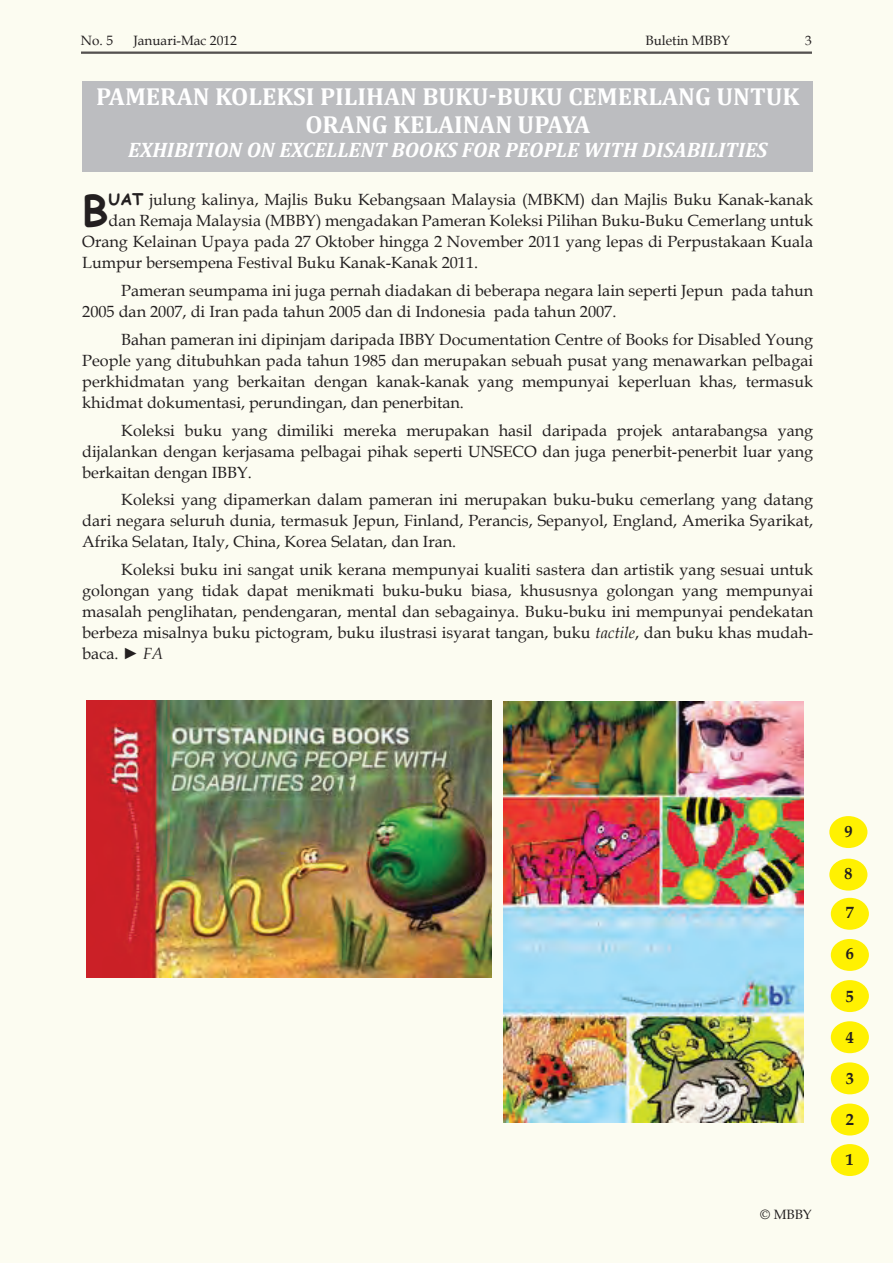
<style>
.page{position:relative;width:893px;height:1263px;background:#fcfcf1}
.page>*{position:absolute;margin:0;border:0;box-sizing:border-box;transform-origin:0 0}
.t1{font:700 41.7px "Comic Sans MS";color:#231f20}
.t2{font:700 24.75px/27.8px "Cambria";color:#fff;text-align:center}
.t3{font:italic 700 21px "Cambria";color:#fff}
.t4{font:16.2px/21px "Book Antiqua";color:#231f20;text-align:justify}
.t5{font:700 16.2px "Book Antiqua";color:#231f20}
.t6{font:13.5px "Book Antiqua";color:#231f20}
.s1{font-family:"Comic Sans MS";font-weight:700}
.s2{font-style:italic}
</style>
<div class="page">
<hr style="left:81px;top:52px;width:731px;height:1px;background:#231f20">
<hr style="left:81px;top:53px;width:731px;height:1px;background:#231f20">
<div style="left:831px;top:1103px;width:38px;height:32px;background:#fff101;border-radius:50%"></div>
<div style="left:831px;top:1062px;width:38px;height:32px;background:#fff101;border-radius:50%"></div>
<div style="left:831px;top:1021px;width:38px;height:32px;background:#fff101;border-radius:50%"></div>
<div style="left:831px;top:980px;width:38px;height:32px;background:#fff101;border-radius:50%"></div>
<div style="left:831px;top:939px;width:38px;height:32px;background:#fff101;border-radius:50%"></div>
<div style="left:831px;top:898px;width:38px;height:32px;background:#fff101;border-radius:50%"></div>
<div style="left:831px;top:1144px;width:38px;height:32px;background:#fff101;border-radius:50%"></div>
<div style="left:829px;top:859px;width:38px;height:31px;background:#fff101;border-radius:50%"></div>
<div style="left:829px;top:816px;width:38px;height:32px;background:#fff101;border-radius:50%"></div>
<div style="left:82px;top:81px;width:731px;height:91px;background:#bcbdc0"></div>
<img style="left:504px;top:701px;width:300px;height:421px">
<img style="left:87px;top:701px;width:405px;height:276px">
<p class="t6" style="left:81px;top:31px;width:34px">No. 5</p>
<p class="t6" style="left:133px;top:31px;width:105px">Januari-Mac 2012</p>
<p class="t6" style="left:645px;top:31px;width:86px">Buletin MBBY</p>
<p class="t6" style="left:805px;top:31px;width:8px">3</p>
<h2 class="t2" style="left:96px;top:82px;width:704px">PAMERAN KOLEKSI PILIHAN BUKU-BUKU CEMERLANG UNTUK<br>ORANG KELAINAN UPAYA</h2>
<p class="t3" style="left:128px;top:135px;width:641px">EXHIBITION ON EXCELLENT BOOKS FOR PEOPLE WITH DISABILITIES</p>
<h1 class="t1" style="left:82px;top:180px;width:28px">B</h1>
<p class="t4" style="left:109px;top:189px;width:706px"><span class="s1">uat</span> julung kalinya, Majlis Buku Kebangsaan Malaysia (MBKM) dan Majlis Buku Kanak-kanak</p>
<p class="t4" style="left:109px;top:210px;width:706px">dan Remaja Malaysia (MBBY) mengadakan Pameran Koleksi Pilihan Buku-Buku Cemerlang untuk</p>
<p class="t4" style="left:82px;top:231px;width:732px">Orang Kelainan Upaya pada 27 Oktober hingga 2 November 2011 yang lepas di Perpustakaan Kuala</p>
<p class="t4" style="left:82px;top:252px;width:397px">Lumpur bersempena Festival Buku Kanak-Kanak 2011.</p>
<p class="t4" style="left:82px;top:280px;width:732px;text-indent:39px">Pameran seumpama ini juga pernah diadakan di beberapa negara lain seperti Jepun pada tahun<br>2005 dan 2007, di Iran pada tahun 2005 dan di Indonesia pada tahun 2007.</p>
<p class="t4" style="left:82px;top:329px;width:732px;text-indent:39px">Bahan pameran ini dipinjam daripada IBBY Documentation Centre of Books for Disabled Young People yang ditubuhkan pada tahun 1985 dan merupakan sebuah pusat yang menawarkan pelbagai perkhidmatan yang berkaitan dengan kanak-kanak yang mempunyai keperluan khas, termasuk khidmat dokumentasi, perundingan, dan penerbitan.</p>
<p class="t4" style="left:82px;top:419px;width:732px;text-indent:39px">Koleksi buku yang dimiliki mereka merupakan hasil daripada projek antarabangsa yang dijalankan dengan kerjasama pelbagai pihak seperti UNSECO dan juga penerbit-penerbit luar yang berkaitan dengan IBBY.</p>
<p class="t4" style="left:82px;top:489px;width:732px;text-indent:39px">Koleksi yang dipamerkan dalam pameran ini merupakan buku-buku cemerlang yang datang dari negara seluruh dunia, termasuk Jepun, Finland, Perancis, Sepanyol, England, Amerika Syarikat, Afrika Selatan, Italy, China, Korea Selatan, dan Iran.</p>
<p class="t4" style="left:82px;top:559px;width:732px;text-indent:39px">Koleksi buku ini sangat unik kerana mempunyai kualiti sastera dan artistik yang sesuai untuk golongan yang tidak dapat menikmati buku-buku biasa, khususnya golongan yang mempunyai masalah penglihatan, pendengaran, mental dan sebagainya. Buku-buku ini mempunyai pendekatan berbeza misalnya buku pictogram, buku ilustrasi isyarat tangan, buku <span class="s2">tactile</span>, dan buku khas mudah&shy;baca. ► <span class="s2">FA</span></p>
<p class="t6" style="left:760px;top:1204px;width:53px">© MBBY</p>
<p class="t5" style="left:844px;top:820px;width:10px">9</p>
<p class="t5" style="left:844px;top:863px;width:10px">8</p>
<p class="t5" style="left:846px;top:902px;width:10px">7</p>
<p class="t5" style="left:846px;top:943px;width:10px">6</p>
<p class="t5" style="left:846px;top:985px;width:10px">5</p>
<p class="t5" style="left:846px;top:1026px;width:10px">4</p>
<p class="t5" style="left:846px;top:1067px;width:10px">3</p>
<p class="t5" style="left:846px;top:1108px;width:10px">2</p>
<p class="t5" style="left:846px;top:1148px;width:10px">1</p>
</div>
